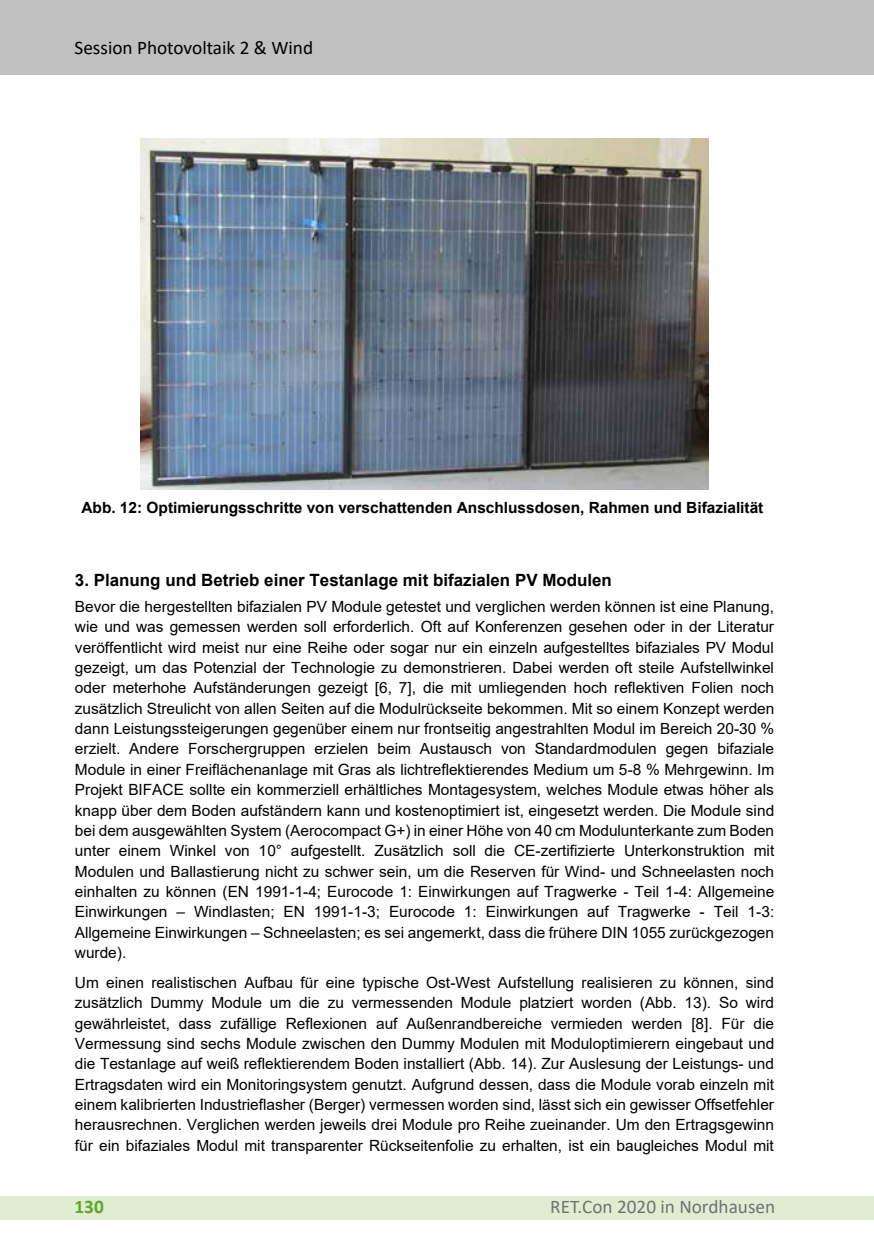
<style>
.page{position:relative;width:874px;height:1241px;background:#fff}
.page>*{position:absolute;margin:0;border:0;box-sizing:border-box;transform-origin:0 0}
.t1{font:19.25px "Calibri";color:#000}
.t2{font:19.25px "Calibri";color:#727271}
.t3{font:700 19.25px "Calibri";color:#5ea72b}
.t4{font:700 16.97px "Arial";color:#000}
.t5{font:15.4px/20.3px "Arial";color:#000;text-align:justify}
.t6{font:700 15.4px "Arial";color:#000}
</style>
<div class="page">
<div style="left:0;top:1196px;width:873px;height:23px;background:#e1edd2"></div>
<div style="left:0;top:0;width:873px;height:74px;background:#c1c0c0"></div>
<img style="left:140px;top:139px;width:567px;height:350px">
<p class="t1" style="left:74px;top:34px;width:240px">Session Photovoltaik 2 &amp; Wind</p>
<p class="t6" style="left:81px;top:497px;width:683px">Abb. 12: Optimierungsschritte von verschattenden Anschlussdosen, Rahmen und Bifazialität</p>
<p class="t4" style="left:75px;top:568px;width:538px">3. Planung und Betrieb einer Testanlage mit bifazialen PV Modulen</p>
<p class="t5" style="left:75px;top:596px;width:700px">Bevor die hergestellten bifazialen PV Module getestet und verglichen werden können ist eine Planung, wie und was gemessen werden soll erforderlich. Oft auf Konferenzen gesehen oder in der Literatur veröffentlicht wird meist nur eine Reihe oder sogar nur ein einzeln aufgestelltes bifaziales PV Modul gezeigt, um das Potenzial der Technologie zu demonstrieren. Dabei werden oft steile Aufstellwinkel oder meterhohe Aufständerungen gezeigt [6, 7], die mit umliegenden hoch reflektiven Folien noch zusätzlich Streulicht von allen Seiten auf die Modulrückseite bekommen. Mit so einem Konzept werden dann Leistungssteigerungen gegenüber einem nur frontseitig angestrahlten Modul im Bereich 20-30 % erzielt. Andere Forschergruppen erzielen beim Austausch von Standardmodulen gegen bifaziale Module in einer Freiflächenanlage mit Gras als lichtreflektierendes Medium um 5-8 % Mehrgewinn. Im Projekt BIFACE sollte ein kommerziell erhältliches Montagesystem, welches Module etwas höher als knapp über dem Boden aufständern kann und kostenoptimiert ist, eingesetzt werden. Die Module sind bei dem ausgewählten System (Aerocompact G+) in einer Höhe von 40 cm Modulunterkante zum Boden unter einem Winkel von 10° aufgestellt. Zusätzlich soll die CE-zertifizierte Unterkonstruktion mit Modulen und Ballastierung nicht zu schwer sein, um die Reserven für Wind- und Schneelasten noch einhalten zu können (EN 1991-1-4; Eurocode 1: Einwirkungen auf Tragwerke - Teil 1-4: Allgemeine Einwirkungen – Windlasten; EN 1991-1-3; Eurocode 1: Einwirkungen auf Tragwerke - Teil 1-3:<br>Allgemeine Einwirkungen – Schneelasten; es sei angemerkt, dass die frühere DIN 1055 zurückgezogen wurde).</p>
<p class="t5" style="left:75px;top:971px;width:700px">Um einen realistischen Aufbau für eine typische Ost-West Aufstellung realisieren zu können, sind zusätzlich Dummy Module um die zu vermessenden Module platziert worden (Abb. 13). So wird gewährleistet, dass zufällige Reflexionen auf Außenrandbereiche vermieden werden [8]. Für die Vermessung sind sechs Module zwischen den Dummy Modulen mit Moduloptimierern eingebaut und die Testanlage auf weiß reflektierendem Boden installiert (Abb. 14). Zur Auslesung der Leistungs- und Ertragsdaten wird ein Monitoringsystem genutzt. Aufgrund dessen, dass die Module vorab einzeln mit einem kalibrierten Industrieflasher (Berger) vermessen worden sind, lässt sich ein gewisser Offsetfehler herausrechnen. Verglichen werden jeweils drei Module pro Reihe zueinander. Um den Ertragsgewinn für ein bifaziales Modul mit transparenter Rückseitenfolie zu erhalten, ist ein baugleiches Modul mit</p>
<p class="t3" style="left:74px;top:1192px;width:31px">130</p>
<p class="t2" style="left:550px;top:1193px;width:226px">RET.Con 2020 in Nordhausen</p>
</div>
